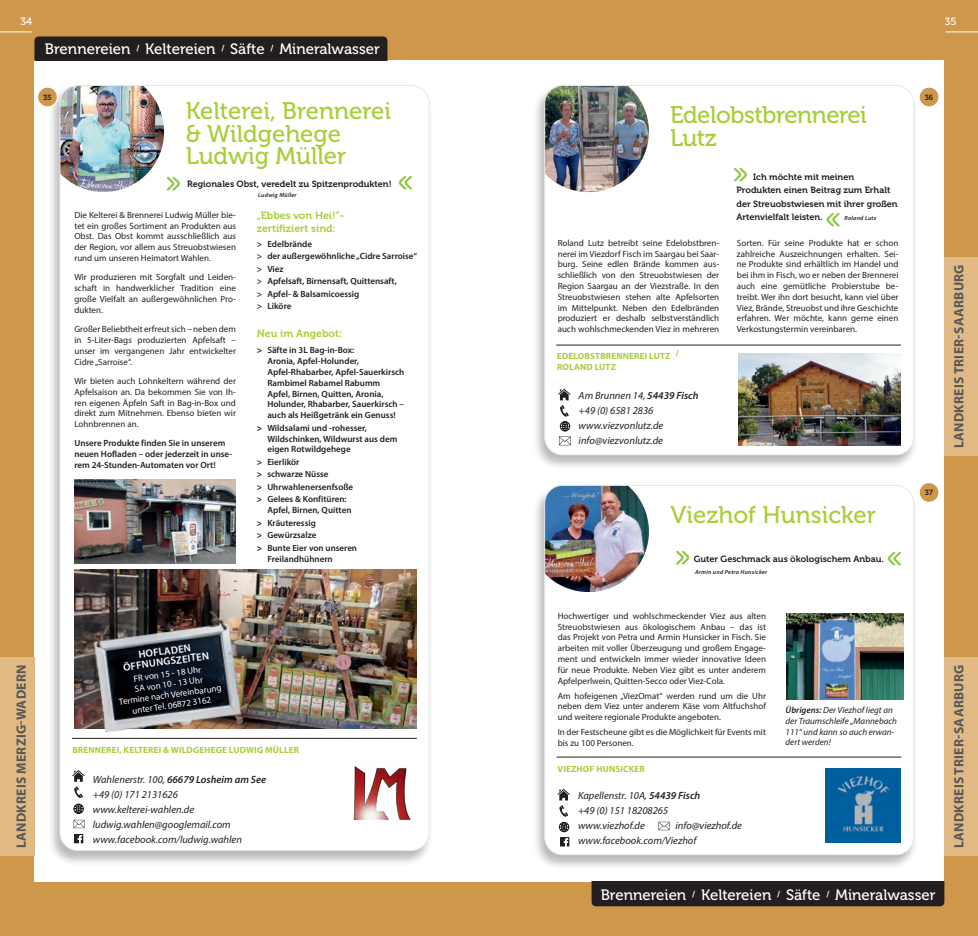
<style>
.page{position:relative;width:978px;height:936px;background:#fff}
.page>*{position:absolute;margin:0;border:0;box-sizing:border-box;transform-origin:0 0}
.t1{font:24px/22.5px "Museo 500";color:#a8ce39}
.t2{font:24px/22.5px "Museo 500";letter-spacing:-.02em;color:#a6ce39}
.t3{font:15px "Museo 500";color:#fff}
.t4{font:700 13.5px "Myriad Pro";letter-spacing:.02em;color:#57585a}
.t5{font:italic 10.5px/15px "Myriad Pro";color:#231f20}
.t6{font:10.5px/12.6px "Museo 700";color:#a8ce39}
.t7{font:600 10.5px/10.5px "Myriad Pro";color:#fff;text-align:center}
.t8{font:10.5px "Museo 500";color:#fff}
.t9{font:9px/10.8px "Myriad Pro";color:#231f20;text-align:justify}
.t10{font:600 9px/12.5px "Myriad Pro";color:#231f20}
.t11{font:9px/13.5px "Museo 700";color:#231f20}
.t12{font:italic 9px/10.8px "Myriad Pro";color:#231f20}
.t13{font:9px/10.5px "Myriad Pro";color:#fff;text-align:center}
.t14{font:700 9px "Myriad Pro";letter-spacing:.02em;color:#a8ce39}
.t15{font:700 9px/10.8px "Myriad Pro";letter-spacing:.02em;color:#a6ce39}
.t16{font:7.5px "Museo 700";color:#231f20}
.t17{font:italic 600 6px "Myriad Pro";letter-spacing:.04em;color:#231f20}
.s1{font-weight:700}
.s2{font-weight:600}
.s3{color:#e0b985}
</style>
<div class="page">
<div style="left:0;top:0;width:978px;height:935px;background:#cf974a"></div>
<div style="left:34px;top:61px;width:910px;height:820px;background:#fff"></div>
<div style="left:34px;top:36px;width:353px;height:25px;background:#231f20"></div>
<div style="left:592px;top:881px;width:352px;height:25px;background:#231f20"></div>
<hr style="left:946px;top:32px;width:32px;height:1px;background:#fff">
<hr style="left:0;top:32px;width:32px;height:1px;background:#fff">
<div style="left:47px;top:84px;width:386px;height:782px;background:#231f20;opacity:.31"></div>
<div style="left:60px;top:85px;width:369px;height:765px;background:#fff;border-radius:18px"></div>
<img style="left:60px;top:85px;width:104px;height:107px">
<hr style="left:72px;top:738px;width:345px;height:1px;background:#231f20">
<img style="left:353px;top:766px;width:58px;height:55px">
<img style="left:75px;top:479px;width:161px;height:84px">
<img style="left:75px;top:569px;width:342px;height:159px">
<img style="left:72px;top:606px;width:193px;height:133px">
<svg style="left:72px;top:770px;width:13px;height:74px"></svg>
<div style="left:532px;top:84px;width:386px;height:386px;background:#231f20;opacity:.31"></div>
<div style="left:545px;top:85px;width:369px;height:370px;background:#fff;border-radius:18px"></div>
<img style="left:545px;top:85px;width:104px;height:107px">
<div style="left:544px;top:85px;width:370px;height:370px;border:1px solid #e6e7e9;border-radius:18px"></div>
<hr style="left:556px;top:345px;width:345px;height:1px;background:#231f20">
<svg style="left:558px;top:388px;width:13px;height:57px"></svg>
<img style="left:739px;top:354px;width:161px;height:91px">
<div style="left:532px;top:484px;width:386px;height:386px;background:#231f20;opacity:.31"></div>
<div style="left:545px;top:485px;width:369px;height:369px;background:#fff;border-radius:18px"></div>
<img style="left:545px;top:485px;width:104px;height:107px">
<div style="left:544px;top:485px;width:370px;height:370px;border:1px solid #e6e7e9;border-radius:18px"></div>
<hr style="left:557px;top:756px;width:344px;height:1px;background:#231f20">
<svg style="left:658px;top:821px;width:12px;height:9px"></svg>
<svg style="left:557px;top:788px;width:13px;height:59px"></svg>
<img style="left:826px;top:768px;width:74px;height:74px">
<img style="left:786px;top:613px;width:117px;height:86px">
<svg style="left:918px;top:86px;width:22px;height:22px"></svg>
<svg style="left:37px;top:86px;width:21px;height:22px"></svg>
<svg style="left:918px;top:482px;width:22px;height:21px"></svg>
<div style="left:0;top:657px;width:34px;height:198px;background:#e0b985"></div>
<div style="left:944px;top:657px;width:34px;height:198px;background:#e0b985"></div>
<div style="left:944px;top:257px;width:34px;height:198px;background:#e0b985"></div>
<p class="t8" style="left:21px;top:16px;width:13px">34</p>
<p class="t8" style="left:945px;top:16px;width:13px">35</p>
<h2 class="t3" style="left:45px;top:40px;width:336px">Brennereien <sup>/</sup> Keltereien <sup>/</sup> Säfte <sup>/</sup> Mineralwasser</h2>
<p class="t16" style="left:43px;top:93px;width:10px">35</p>
<p class="t16" style="left:925px;top:93px;width:10px">36</p>
<h1 class="t1" style="left:186px;top:100px;width:207px">Kelterei, Brennerei &amp; Wildgehege<br>Ludwig Müller</h1>
<p class="t11" style="left:187px;top:177px;width:206px">Regionales Obst, veredelt zu Spitzenprodukten!</p>
<p class="t17" style="left:258px;top:191px;width:40px">Ludwig Müller</p>
<p class="t9" style="left:74px;top:209px;width:163px">Die Kelterei &amp; Brennerei Ludwig Müller bie&shy;tet ein großes Sortiment an Produkten aus Obst. Das Obst kommt ausschließlich aus der Region, vor allem aus Streuobstwiesen rund um unseren Heimatort Wahlen.</p>
<p class="t9" style="left:74px;top:272px;width:163px">Wir produzieren mit Sorgfalt und Leiden&shy;schaft in handwerklicher Tradition eine große Vielfalt an außergewöhnlichen Pro&shy;dukten.</p>
<p class="t9" style="left:74px;top:323px;width:163px">Großer Beliebtheit erfreut sich – neben dem in 5-Liter-Bags produzierten Apfelsaft – unser im vergangenen Jahr entwickelter Cidre „Sarroise“.</p>
<p class="t9" style="left:74px;top:375px;width:163px">Wir bieten auch Lohnkeltern während der Apfelsaison an. Da bekommen Sie von Ih&shy;ren eigenen Äpfeln Saft in Bag-in-Box und direkt zum Mitnehmen. Ebenso bieten wir Lohnbrennen an.</p>
<p class="t10" style="left:74px;top:438px;width:159px;line-height:10.8px">Unsere Produkte finden Sie in unserem neuen Hofladen – oder jederzeit in unse&shy;rem 24-Stunden-Automaten vor Ort!</p>
<p class="t6" style="left:257px;top:209px;width:89px">„Ebbes von Hei!“- zertifiziert sind:</p>
<p class="t10" style="left:257px;top:237px;width:162px">&gt; Edelbrände<br>&gt; der außergewöhnliche „Cidre Sarroise“ &gt; Viez<br>&gt; Apfelsaft, Birnensaft, Quittensaft,<br>&gt; Apfel- &amp; Balsamicoessig<br>&gt; Liköre</p>
<p class="t6" style="left:257px;top:327px;width:87px">Neu im Angebot:</p>
<p class="t10" style="left:267px;top:345px;width:139px;line-height:10.8px;text-indent:-11px"><span class="s1">&gt;</span> Säfte in 3L Bag-in-Box:<br>Aronia, Apfel-Holunder,<br>Apfel-Rhabarber, Apfel-Sauerkirsch<br>Rambimel Rabamel Rabumm<br>Apfel, Birnen, Quitten, Aronia,<br>Holunder, Rhabarber, Sauerkirsch – auch als Heißgetränk ein Genuss!</p>
<p class="t10" style="left:267px;top:422px;width:131px;line-height:10.8px;text-indent:-11px"><span class="s1">&gt;</span> Wildsalami und -rohesser,<br>Wildschinken, Wildwurst aus dem eigen Rotwildgehege</p>
<p class="t10" style="left:257px;top:455px;width:98px"><span class="s1">&gt;</span> Eierlikör<br><span class="s1">&gt;</span> schwarze Nüsse<br><span class="s1">&gt;</span> Uhrwahlenersenfsoße <span class="s1">&gt;</span> Gelees &amp; Konfitüren:</p>
<p class="t10" style="left:257px;top:503px;width:102px;text-indent:11px">Apfel, Birnen, Quitten <span class="s1">&gt;</span> Kräuteressig<br><span class="s1">&gt;</span> Gewürzsalze<br><span class="s1">&gt;</span> Bunte Eier von unseren</p>
<p class="t10" style="left:267px;top:552px;width:67px">Freilandhühnern</p>
<h1 class="t2" style="left:670px;top:104px;width:198px">Edelobstbrennerei<br>Lutz</h1>
<p class="t11" style="left:753px;top:170px;width:103px">Ich möchte mit meinen</p>
<p class="t11" style="left:736px;top:183px;width:163px">Produkten einen Beitrag zum Erhalt der Streuobstwiesen mit ihrer großen<br>Artenvielfalt leisten.</p>
<p class="t17" style="left:844px;top:214px;width:33px">Roland Lutz</p>
<p class="t9" style="left:558px;top:237px;width:163px">Roland Lutz betreibt seine Edelobstbren&shy;nerei im Viezdorf Fisch im Saargau bei Saar&shy;burg. Seine edlen Brände kommen aus&shy;schließlich von den Streuobstwiesen der Region Saargau an der Viezstraße. In den Streuobstwiesen stehen alte Apfelsorten im Mittelpunkt. Neben den Edelbränden produziert er deshalb selbstverständlich auch wohlschmeckenden Viez in mehreren</p>
<p class="t9" style="left:737px;top:237px;width:163px">Sorten. Für seine Produkte hat er schon zahlreiche Auszeichnungen erhalten. Sei&shy;ne Produkte sind erhältlich im Handel und bei ihm in Fisch, wo er neben der Brennerei auch eine gemütliche Probierstube be&shy;treibt. Wer ihn dort besucht, kann viel über Viez, Brände, Streuobst und ihre Geschichte erfahren. Wer möchte, kann gerne einen Verkostungstermin vereinbaren.</p>
<p class="t15" style="left:557px;top:350px;width:123px">EDELOBSTBRENNEREI LUTZ /<br>ROLAND LUTZ</p>
<p class="t5" style="left:579px;top:388px;width:121px">Am Brunnen 14, <span class="s2">54439 Fisch </span>+49 (0) 6581 2836 www.viezvonlutz.de info@viezvonlutz.de</p>
<h1 class="t1" style="left:671px;top:503px;width:207px">Viezhof Hunsicker</h1>
<p class="t11" style="left:694px;top:551px;width:192px">Guter Geschmack aus ökologischem Anbau.</p>
<p class="t17" style="left:695px;top:568px;width:74px">Armin und Petra Hunsicker</p>
<p class="t16" style="left:925px;top:488px;width:10px">37</p>
<h3 class="t4" style="left:950px;top:448px;width:193px;rotate:-90deg">LANDKREIS TRIER-SAARBURG<span class="s3">S</span></h3>
<p class="t9" style="left:558px;top:610px;width:210px">Hochwertiger und wohlschmeckender Viez aus alten Streuobstwiesen aus ökologischem Anbau – das ist das Projekt von Petra und Armin Hunsicker in Fisch. Sie arbeiten mit voller Überzeugung und großem Engage&shy;ment und entwickeln immer wieder innovative Ideen für neue Produkte. Neben Viez gibt es unter anderem Apfelperlwein, Quitten-Secco oder Viez-Cola.</p>
<p class="t9" style="left:558px;top:690px;width:210px">Am hofeigenen „ViezOmat“ werden rund um die Uhr neben dem Viez unter anderem Käse vom Altfuchshof und weitere regionale Produkte angeboten.</p>
<p class="t9" style="left:558px;top:726px;width:210px">In der Festscheune gibt es die Möglichkeit für Events mit bis zu 100 Personen.</p>
<p class="t7" style="left:121px;top:651px;width:88px;rotate:-8deg">HOFLADEN<br>ÖFFNUNGSZEITEN</p>
<h3 class="t4" style="left:13px;top:848px;width:193px;rotate:-90deg">LANDKREIS MERZIG-WADERN<span class="s3">S</span></h3>
<h3 class="t4" style="left:950px;top:848px;width:193px;rotate:-90deg">LANDKREIS TRIER-SAARBURG<span class="s3">S</span></h3>
<p class="t13" style="left:115px;top:675px;width:105px;rotate:-8deg">FR von 15 - 18 Uhr<br>SA von 10 - 13 Uhr<br>Termine nach Vereinbarung unter Tel. 06872 3162</p>
<p class="t12" style="left:786px;top:704px;width:113px"><span class="s2">Übrigens:</span> Der Viezhof liegt an der Traumschleife „Mannebach<br>111“ und kann so auch erwan&shy;dert werden!</p>
<p class="t14" style="left:72px;top:744px;width:228px">BRENNEREI, KELTEREI &amp; WILDGEHEGE LUDWIG MÜLLER</p>
<p class="t5" style="left:93px;top:771px;width:175px">Wahlenerstr. 100, <span class="s2">66679 Losheim am See </span>+49 (0) 171 2131626 www.kelterei-wahlen.de ludwig.wahlen@googlemail.com www.facebook.com/ludwig.wahlen</p>
<p class="t14" style="left:558px;top:763px;width:89px">VIEZHOF HUNSICKER</p>
<p class="t5" style="left:578px;top:787px;width:124px">Kapellenstr. 10A, <span class="s2">54439 Fisch </span>+49 (0) 151 18208265 www.viezhof.de</p>
<p class="t5" style="left:578px;top:817px;width:166px;text-indent:98px">info@viezhof.de www.facebook.com/Viezhof</p>
<h2 class="t3" style="left:601px;top:886px;width:336px">Brennereien <sup>/</sup> Keltereien <sup>/</sup> Säfte <sup>/</sup> Mineralwasser</h2>
</div>
